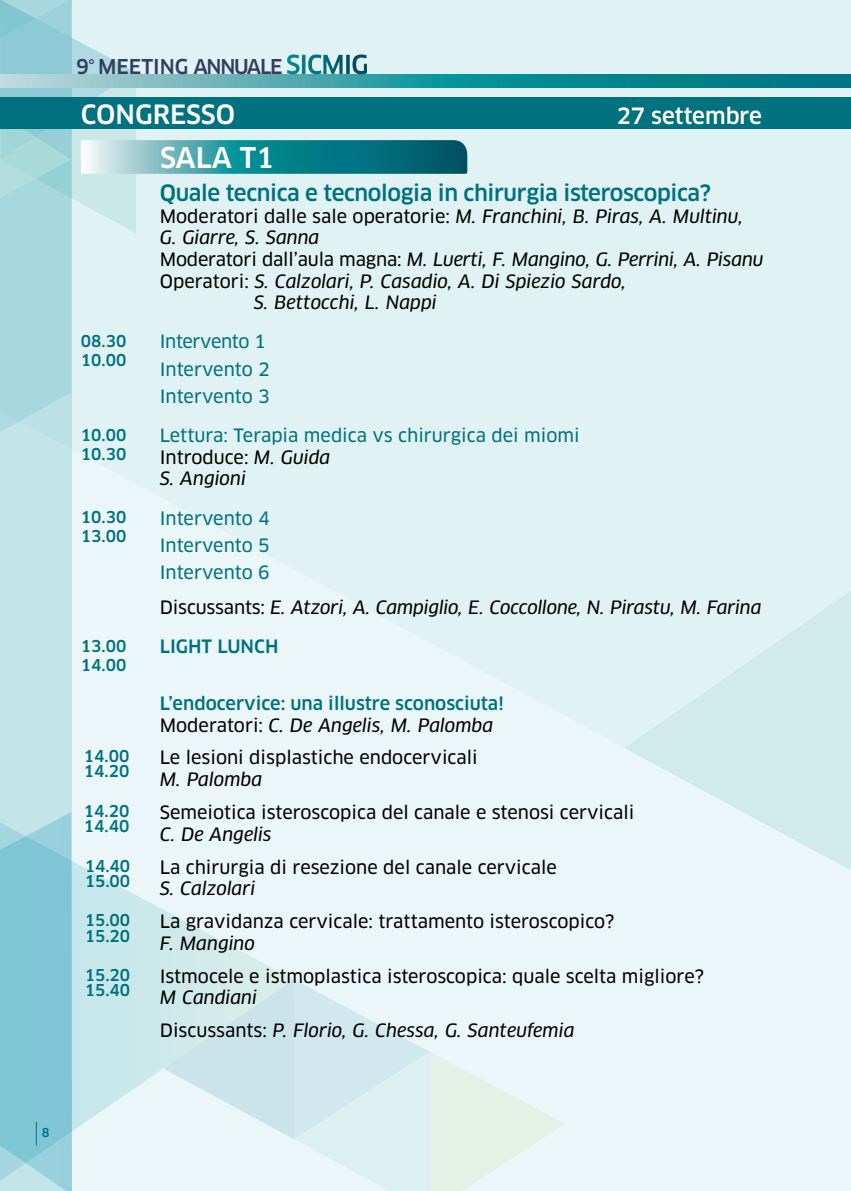
<style>
.page{position:relative;width:851px;height:1191px;background:#fff}
.page>*{position:absolute;margin:0;border:0;box-sizing:border-box;transform-origin:0 0}
.t1{font:500 28px "Clan Pro";color:#fff}
.t2{font:500 26px "Clan Pro";color:#fff}
.t3{font:500 22px "Clan Pro";letter-spacing:-.02em;color:#00717f}
.t4{font:500 22px "Clan Pro";color:#fff}
.t5{font:500 20px "Clan Pro";letter-spacing:-.035em;color:#323f62}
.t6{font:18px/21.6px "Clan Pro News";color:#000}
.t7{font:italic 18px "Clan Pro News";letter-spacing:-.01em;color:#000}
.t8{font:18px/21.6px "Clan Pro News";color:#00717f}
.t9{font:500 18px/21.6px "Clan Pro";color:#00717f}
.t10{font:18px "Clan Pro News";letter-spacing:-.02em;color:#00717f}
.t11{font:500 16px/15.2px "Clan Pro";color:#00717f}
.t12{font:500 12px "Clan Pro";color:#00717f}
.s1{font-size:18.2px}
.s2{font-size:25.4px;color:#fff}
.s3{font-style:italic}
.s4{font-style:normal}
.s5{color:#000}
.s6{font-style:italic;color:#000}
.s7{font-family:"Clan Pro News";font-weight:400;color:#000}
.s8{font-family:"Clan Pro News";font-weight:400;font-style:italic;color:#000}
</style>
<div class="page">
<div style="left:0;top:0;width:850px;height:1191px;background:#ebf6f8"></div>
<svg style="left:293px;top:979px;width:271px;height:212px"></svg>
<svg style="left:625px;top:591px;width:225px;height:278px"></svg>
<svg style="left:72px;top:861px;width:221px;height:278px"></svg>
<hr style="left:850px;top:0;width:1px;height:1191px;background:#0092a6">
<svg style="left:850px;top:0;width:1px;height:870px"></svg>
<div style="left:0;top:0;width:71px;height:1191px;background:#c3e5ea"></div>
<svg style="left:467px;top:75px;width:383px;height:13px;background:#00828b"></svg>
<svg style="left:0;top:812px;width:72px;height:379px;background:#87c8d7"></svg>
<div style="left:0;top:98px;width:850px;height:31px;background:#00717f"></div>
<svg style="left:0;top:0;width:467px;height:442px"></svg>
<p class="t5" style="left:76px;top:55px;width:294px">9<span class="s1">°</span> MEETING ANNUALE <span class="s2">SICMIG</span></p>
<p class="t2" style="left:81px;top:99px;width:156px">CONGRESSO</p>
<p class="t4" style="left:616px;top:103px;width:147px">27 settembre</p>
<p class="t1" style="left:160px;top:141px;width:116px">SALA T1</p>
<p class="t3" style="left:160px;top:180px;width:552px">Quale tecnica e tecnologia in chirurgia isteroscopica?</p>
<p class="t6" style="left:160px;top:205px;width:584px">Moderatori dalle sale operatorie: <span class="s3">M. Franchini, B. Piras, A. Multinu,</span></p>
<p class="t7" style="left:160px;top:227px;width:161px">G. Giarre, S. Sanna</p>
<p class="t7" style="left:160px;top:249px;width:605px"><span class="s4">Moderatori dall’aula magna:</span> M. Luerti, F. Mangino, G. Perrini, A. Pisanu</p>
<p class="t7" style="left:160px;top:270px;width:467px"><span class="s4">Operatori:</span> S. Calzolari, P. Casadio, A. Di Spiezio Sardo,</p>
<p class="t7" style="left:254px;top:292px;width:184px">S. Bettocchi, L. Nappi</p>
<p class="t11" style="left:81px;top:331px;width:47px;line-height:19.2px">08.30<br>10.00</p>
<p class="t10" style="left:160px;top:331px;width:108px">Intervento 1</p>
<p class="t8" style="left:160px;top:358px;width:112px">Intervento 2</p>
<p class="t8" style="left:160px;top:385px;width:112px">Intervento 3</p>
<p class="t11" style="left:81px;top:425px;width:47px;line-height:19.2px">10.00<br>10.30</p>
<p class="t8" style="left:160px;top:425px;width:421px">Lettura: Terapia medica vs chirurgica dei miomi<br><span class="s5">Introduce:</span> <span class="s6">M. Guida<br>S. Angioni</span></p>
<p class="t11" style="left:81px;top:508px;width:47px;line-height:19.2px">10.30<br>13.00</p>
<p class="t8" style="left:160px;top:507px;width:112px">Intervento 4</p>
<p class="t8" style="left:160px;top:535px;width:112px">Intervento 5</p>
<p class="t8" style="left:160px;top:562px;width:112px">Intervento 6</p>
<p class="t7" style="left:160px;top:596px;width:603px"><span class="s4">Discussants:</span> E. Atzori, A. Campiglio, E. Coccollone, N. Pirastu, M. Farina</p>
<p class="t11" style="left:81px;top:636px;width:47px;line-height:19.2px">13.00<br>14.00</p>
<p class="t9" style="left:160px;top:636px;width:120px">LIGHT LUNCH</p>
<p class="t9" style="left:160px;top:692px;width:345px">L’endocervice: una illustre sconosciuta!<br><span class="s7">Moderatori:</span> <span class="s8">C. De Angelis, M. Palomba</span></p>
<p class="t6" style="left:160px;top:747px;width:319px">Le lesioni displastiche endocervicali<br><span class="s3">M. Palomba</span></p>
<p class="t6" style="left:160px;top:801px;width:476px">Semeiotica isteroscopica del canale e stenosi cervicali<br><span class="s3">C. De Angelis</span></p>
<p class="t6" style="left:160px;top:856px;width:398px">La chirurgia di resezione del canale cervicale<br><span class="s3">S. Calzolari</span></p>
<p class="t6" style="left:160px;top:910px;width:456px">La gravidanza cervicale: trattamento isteroscopico?<br><span class="s3">F. Mangino</span></p>
<p class="t6" style="left:160px;top:965px;width:545px">Istmocele e istmoplastica isteroscopica: quale scelta migliore?<br><span class="s3">M Candiani</span></p>
<p class="t7" style="left:160px;top:1020px;width:416px"><span class="s4">Discussants:</span> P. Florio, G. Chessa, G. Santeufemia</p>
<p class="t11" style="left:84px;top:749px;width:47px">14.00<br>14.20</p>
<p class="t11" style="left:84px;top:803px;width:47px">14.20<br>14.40</p>
<p class="t11" style="left:85px;top:858px;width:47px">14.40<br>15.00</p>
<p class="t11" style="left:85px;top:913px;width:47px">15.00<br>15.20</p>
<p class="t11" style="left:85px;top:967px;width:47px">15.20<br>15.40</p>
<p class="t12" style="left:42px;top:1125px;width:9px">8</p>
</div>
